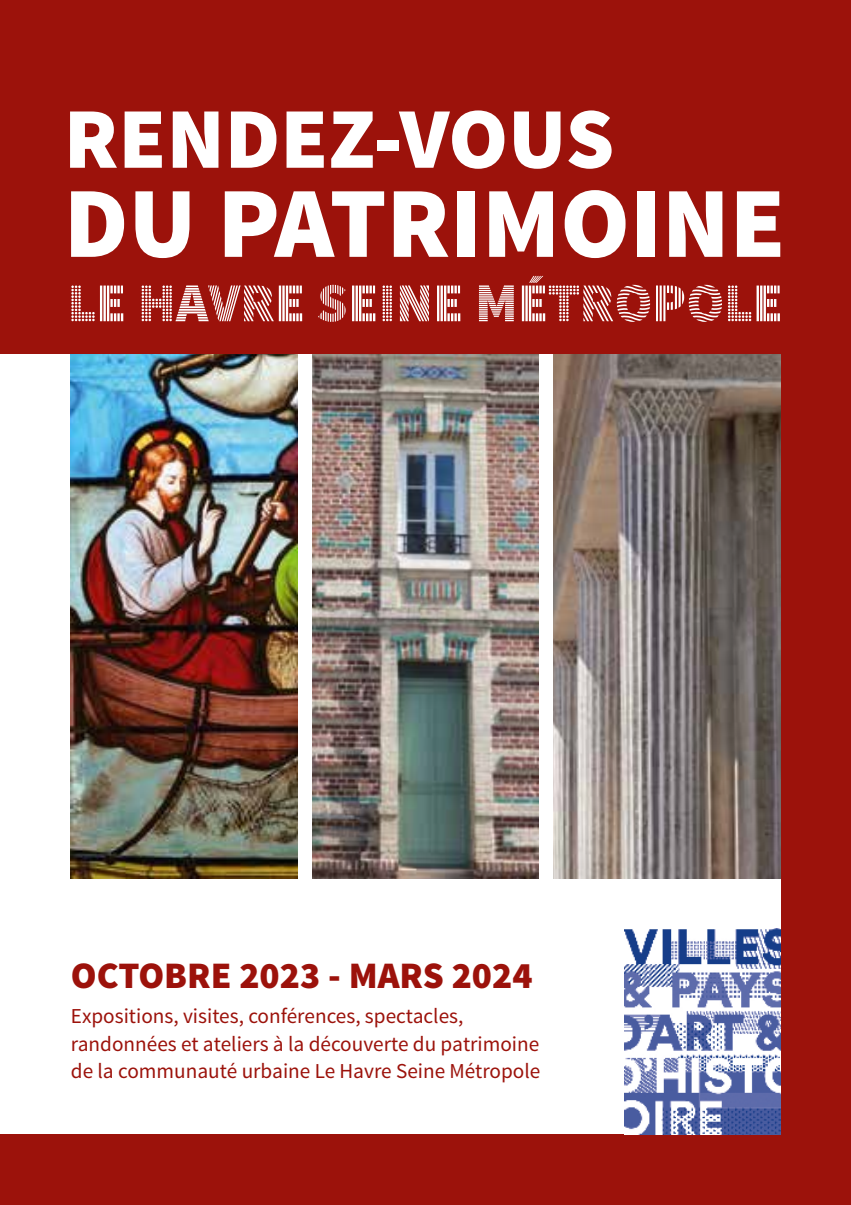
<style>
.page{position:relative;width:851px;height:1205px;background:#fff}
.page>*{position:absolute;margin:0;border:0;box-sizing:border-box;transform-origin:0 0}
.t1{font:900 100.75px "Source Sans Pro";color:#fff}
.t2{font:900 86.5px "Source Sans Pro";color:#fff}
.t3{font:55px "Source Sans Pro DISPLAY";color:#fff}
.t4{font:900 37.5px "Source Sans Pro";color:#9c120b}
.t5{font:21.25px/27.5px "Source Sans Pro";color:#9c120b}
</style>
<div class="page">
<div style="left:0;top:0;width:850px;height:1205px;background:#9c120b"></div>
<div style="left:0;top:354px;width:780px;height:780px;background:#fff"></div>
<img style="left:624px;top:928px;width:156px;height:206px">
<img style="left:312px;top:354px;width:226px;height:524px">
<img style="left:71px;top:354px;width:226px;height:524px">
<img style="left:553px;top:354px;width:227px;height:524px">
<h2 class="t2" style="left:64px;top:83px;width:552px">RENDEZ-VOUS</h2>
<h1 class="t1" style="left:64px;top:158px;width:723px">DU PATRIMOINE</h1>
<h3 class="t3" style="left:67px;top:274px;width:717px">LE HAVRE SEINE MÉTROPOLE</h3>
<h3 class="t4" style="left:71px;top:951px;width:463px">OCTOBRE 2023 - MARS 2024</h3>
<p class="t5" style="left:71px;top:1002px;width:471px">Expositions, visites, conférences, spectacles, randonnées et ateliers à la découverte du patrimoine de la communauté urbaine Le Havre Seine Métropole</p>
</div>
